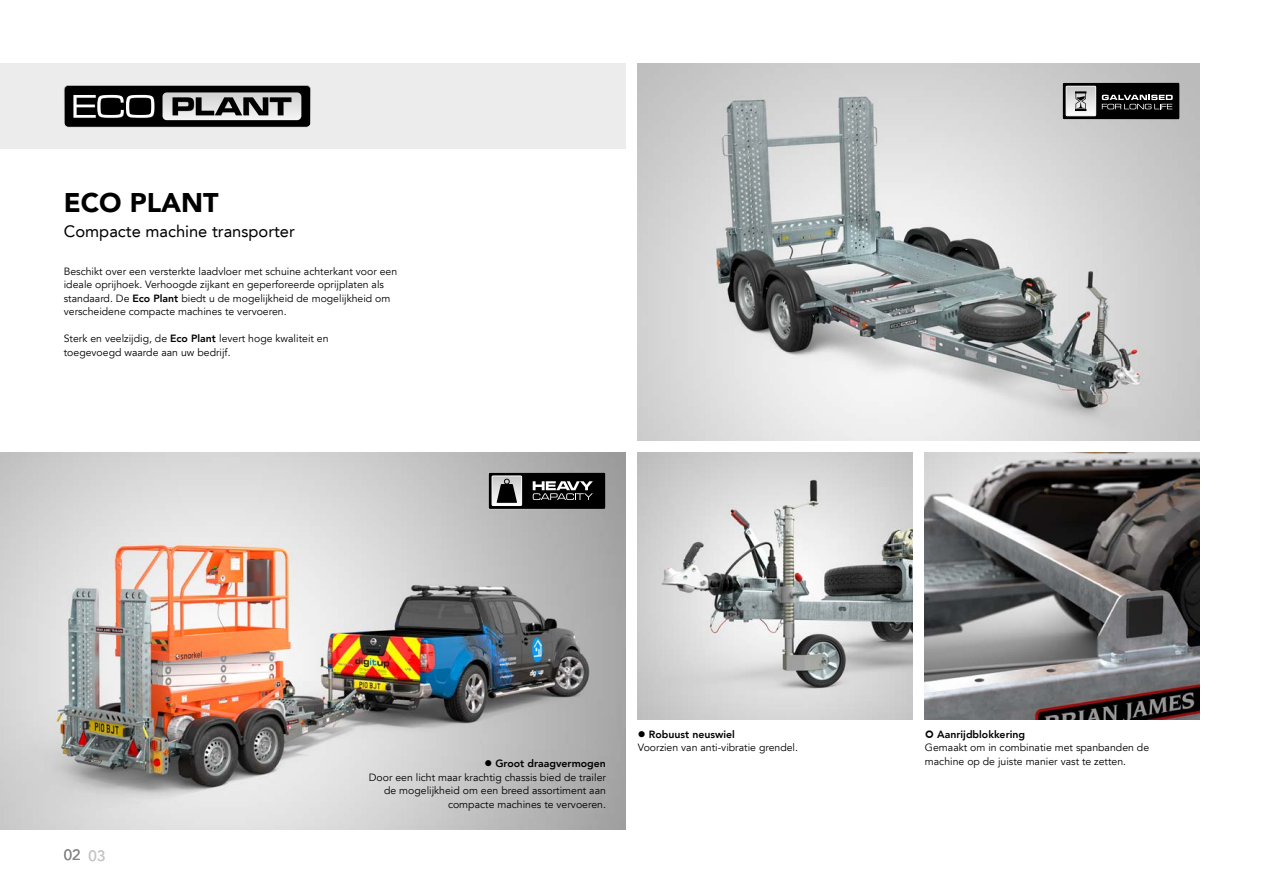
<style>
.page{position:relative;width:1263px;height:893px;background:#fff}
.page>*{position:absolute;margin:0;border:0;box-sizing:border-box;transform-origin:0 0}
.t1{font:900 27px "Avenir LT";color:#000}
.t2{font:16.5px "Avenir LT";color:#000}
.t3{font:15px "Avenir LT";color:#878787}
.t4{font:10.5px/13.5px "Avenir LT";color:#000}
.t5{font:800 10.5px "Avenir LT";color:#000}
.s1{font-weight:800}
.s2{color:#c6c6c6}
</style>
<div class="page">
<img style="left:0;top:453px;width:625px;height:376px">
<div style="left:0;top:64px;width:625px;height:85px;background:#ececec"></div>
<svg style="left:64px;top:85px;width:247px;height:43px"></svg>
<img style="left:638px;top:64px;width:561px;height:376px">
<img style="left:925px;top:453px;width:274px;height:266px">
<svg style="left:488px;top:472px;width:118px;height:37px;background:#3f3f3f"></svg>
<svg style="left:1062px;top:82px;width:118px;height:38px;background:#494948"></svg>
<img style="left:638px;top:453px;width:274px;height:266px">
<h1 class="t1" style="left:64px;top:186px;width:156px">ECO PLANT</h1>
<h2 class="t2" style="left:64px;top:222px;width:233px">Compacte machine transporter</h2>
<p class="t4" style="left:64px;top:265px;width:335px">Beschikt over een versterkte laadvloer met schuine achterkant voor een ideale oprijhoek. Verhoogde zijkant en geperforeerde oprijplaten als standaard. De <span class="s1">Eco Plant</span> biedt u de mogelijkheid de mogelijkheid om verscheidene compacte machines te vervoeren.</p>
<p class="t4" style="left:64px;top:332px;width:266px">Sterk en veelzijdig, de <span class="s1">Eco Plant</span> levert hoge kwaliteit en toegevoegd waarde aan uw bedrijf.</p>
<h3 class="t3" style="left:64px;top:846px;width:43px">02 <span class="s2">03</span></h3>
<p class="t4" style="left:369px;top:757px;width:239px;text-align:right">● <span class="s1">Groot draagvermogen<br></span>Door een licht maar krachtig chassis bied de trailer de mogelijkheid om een breed assortiment aan compacte machines te vervoeren.</p>
<p class="t4" style="left:638px;top:728px;width:162px">● <span class="s1">Robuust neuswiel<br></span>Voorzien van anti-vibratie grendel.</p>
<p class="t5" style="left:937px;top:728px;width:89px">Aanrijdblokkering</p>
<p class="t4" style="left:925px;top:741px;width:226px">Gemaakt om in combinatie met spanbanden de machine op de juiste manier vast te zetten.</p>
</div>
